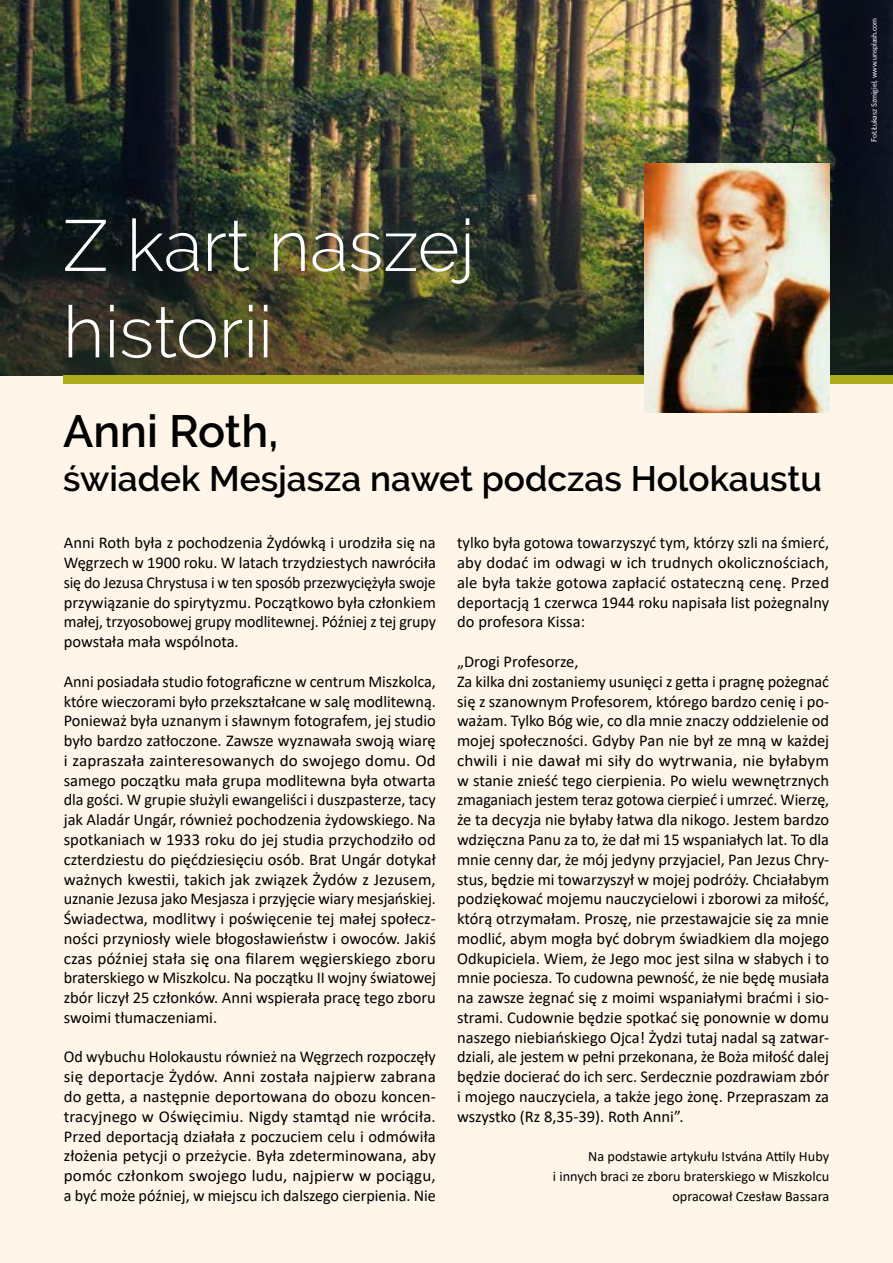
<style>
.page{position:relative;width:893px;height:1263px;background:#fff5e9}
.page>*{position:absolute;margin:0;border:0;box-sizing:border-box;transform-origin:0 0}
.t1{font:300 72px/86.4px "Raleway";color:#fff}
.t2{font:600 45px "Raleway";color:#000}
.t3{font:600 35.25px "Raleway";color:#000}
.t4{font:16.5px/19.8px "Calibri";color:#000;text-align:justify}
.t5{font:14.25px/19.8px "Calibri";color:#000;text-align:right}
.t6{font:7.5px "Lato";color:#fff;scale:.95 1}
</style>
<div class="page">
<img style="left:0;top:0;width:893px;height:181px">
<img style="left:0;top:181px;width:893px;height:195px">
<div style="left:64px;top:376px;width:829px;height:8px;background:#abad1c"></div>
<img style="left:644px;top:163px;width:185px;height:249px">
<h1 class="t1" style="left:63px;top:202px;width:413px">Z kart naszej historii</h1>
<h2 class="t2" style="left:63px;top:405px;width:217px">Anni Roth,</h2>
<h3 class="t3" style="left:63px;top:458px;width:760px">świadek Mesjasza nawet podczas Holokaustu</h3>
<p class="t4" style="left:64px;top:533px;width:374px">Anni Roth była z pochodzenia Żydówką i urodziła się na Węgrzech w 1900 roku. W latach trzydziestych nawróciła się do Jezusa Chrystusa i w ten sposób przezwyciężyła swoje przywiązanie do spirytyzmu. Początkowo była członkiem małej, trzyosobowej grupy modlitewnej. Później z tej grupy powstała mała wspólnota.</p>
<p class="t4" style="left:64px;top:671px;width:374px">Anni posiadała studio fotograficzne w centrum Miszkolca, które wieczorami było przekształcane w salę modlitewną.<br>Ponieważ była uznanym i sławnym fotografem, jej studio było bardzo zatłoczone. Zawsze wyznawała swoją wiarę i zapraszała zainteresowanych do swojego domu. Od samego początku mała grupa modlitewna była otwarta dla gości. W grupie służyli ewangeliści i duszpasterze, tacy jak Aladár Ungár, również pochodzenia żydowskiego. Na spotkaniach w 1933 roku do jej studia przychodziło od czterdziestu do pięćdziesięciu osób. Brat Ungár dotykał ważnych kwestii, takich jak związek Żydów z Jezusem, uznanie Jezusa jako Mesjasza i przyjęcie wiary mesjańskiej.<br>Świadectwa, modlitwy i poświęcenie tej małej społecz&shy;ności przyniosły wiele błogosławieństw i owoców. Jakiś czas później stała się ona filarem węgierskiego zboru braterskiego w Miszkolcu. Na początku II wojny światowej zbór liczył 25 członków. Anni wspierała pracę tego zboru swoimi tłumaczeniami.</p>
<p class="t4" style="left:64px;top:1047px;width:374px">Od wybuchu Holokaustu również na Węgrzech rozpoczęły się deportacje Żydów. Anni została najpierw zabrana do getta, a następnie deportowana do obozu koncen&shy;tracyjnego w Oświęcimiu. Nigdy stamtąd nie wróciła.<br>Przed deportacją działała z poczuciem celu i odmówiła złożenia petycji o przeżycie. Była zdeterminowana, aby pomóc członkom swojego ludu, najpierw w pociągu, a być może później, w miejscu ich dalszego cierpienia. Nie</p>
<p class="t4" style="left:457px;top:533px;width:374px">tylko była gotowa towarzyszyć tym, którzy szli na śmierć, aby dodać im odwagi w ich trudnych okolicznościach, ale była także gotowa zapłacić ostateczną cenę. Przed deportacją 1 czerwca 1944 roku napisała list pożegnalny do profesora Kissa:</p>
<p class="t4" style="left:457px;top:651px;width:374px;text-align:left">„Drogi Profesorze,<br>Za kilka dni zostaniemy usunięci z getta i pragnę pożegnać się z szanownym Profesorem, którego bardzo cenię i po&shy;ważam. Tylko Bóg wie, co dla mnie znaczy oddzielenie od mojej społeczności. Gdyby Pan nie był ze mną w każdej chwili i nie dawał mi siły do wytrwania, nie byłabym w stanie znieść tego cierpienia. Po wielu wewnętrznych zmaganiach jestem teraz gotowa cierpieć i umrzeć. Wierzę, że ta decyzja nie byłaby łatwa dla nikogo. Jestem bardzo wdzięczna Panu za to, że dał mi 15 wspaniałych lat. To dla mnie cenny dar, że mój jedyny przyjaciel, Pan Jezus Chry&shy;stus, będzie mi towarzyszył w mojej podróży. Chciałabym podziękować mojemu nauczycielowi i zborowi za miłość, którą otrzymałam. Proszę, nie przestawajcie się za mnie modlić, abym mogła być dobrym świadkiem dla mojego Odkupiciela. Wiem, że Jego moc jest silna w słabych i to mnie pociesza. To cudowna pewność, że nie będę musiała na zawsze żegnać się z moimi wspaniałymi braćmi i sio&shy;strami. Cudownie będzie spotkać się ponownie w domu naszego niebiańskiego Ojca! Żydzi tutaj nadal są zatwar&shy;dziali, ale jestem w pełni przekonana, że Boża miłość dalej będzie docierać do ich serc. Serdecznie pozdrawiam zbór i mojego nauczyciela, a także jego żonę. Przepraszam za wszystko (Rz 8,35-39). Roth Anni”.</p>
<p class="t5" style="left:553px;top:1146px;width:278px">Na podstawie artykułu Istvána Attily Huby<br>i innych braci ze zboru braterskiego w Miszkolcu opracował Czesław Bassara</p>
<p class="t6" style="left:869px;top:142px;width:132px;rotate:-90deg">Fot.Łukasz Szmigiel, www.unsplash.com</p>
</div>
